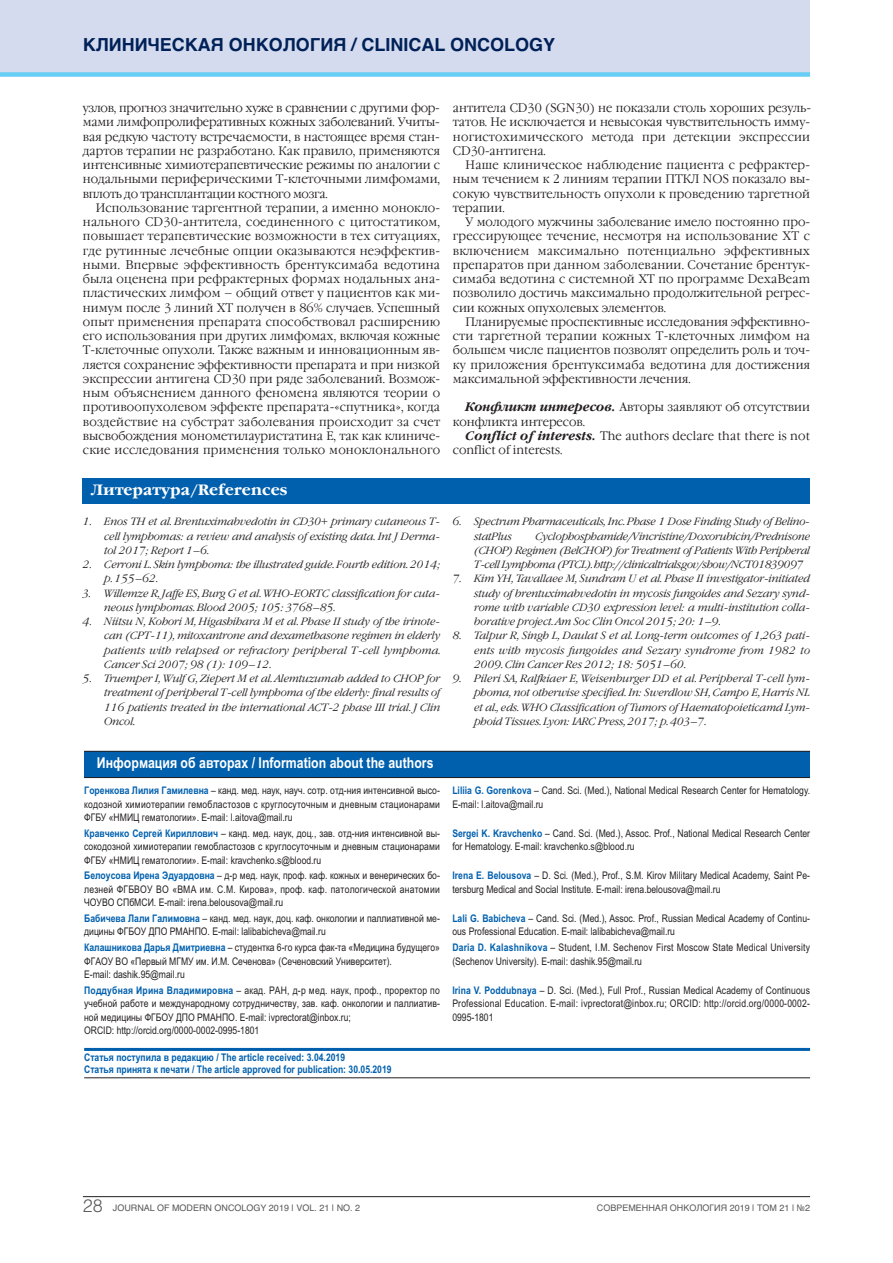
<style>
.page{position:relative;width:893px;height:1263px;background:#fff}
.page>*{position:absolute;margin:0;border:0;box-sizing:border-box;transform-origin:0 0}
.t1{font:700 18px "Helvetica";color:#002158}
.t2{font:700 15px "Arial Narrow";color:#fff}
.t3{font:700 15px "Garamond C";color:#fff}
.t4{font:300 12.3px/14.2px "Garamond C";letter-spacing:.005em;color:#231f20;text-align:justify;scale:.95 1}
.t5{font:10.5px/13.5px "Arial Narrow";color:#231f20}
.t6{font:italic 300 10.5px/14.2px "Garamond C";color:#231f20;text-align:justify}
.t7{font:10.5px/13.5px "Arial Narrow";letter-spacing:.02em;color:#231f20}
.t8{font:700 10.5px/12px "Arial Narrow";color:#0160ae}
.t9{font:9px "Helvetica";color:#57585a}
.s1{font-weight:700;font-style:italic}
.s2{font-weight:700;color:#0160ae}
.s3{font-weight:300;font-size:18px}
</style>
<div class="page">
<div style="left:0;top:0;width:810px;height:74px;background:#d4dbee"></div>
<div style="left:0;top:72px;width:810px;height:5px;background:#67cef5"></div>
<hr style="left:83px;top:1196px;width:727px;height:1px;background:#231f20">
<div style="left:84px;top:751px;width:726px;height:26px;background:#0160ae"></div>
<svg style="left:84px;top:1047px;width:726px;height:1px"></svg>
<hr style="left:84px;top:751px;width:726px;height:1px;background:#231f20">
<hr style="left:84px;top:777px;width:726px;height:1px;background:#231f20">
<hr style="left:84px;top:1048px;width:726px;height:3px;background:#0160ae">
<hr style="left:84px;top:1077px;width:726px;height:1px;background:#231f20">
<div style="left:83px;top:478px;width:727px;height:26px;background:#0160ae"></div>
<h1 class="t1" style="left:83px;top:30px;width:474px">КЛИНИЧЕСКАЯ ОНКОЛОГИЯ / CLINICAL ONCOLOGY</h1>
<p class="t4" style="left:83px;top:101px;width:377px">узлов, прогноз значительно хуже в сравнении с другими фор&shy;мами лимфопролиферативных кожных заболеваний. Учиты&shy;вая редкую частоту встречаемости, в настоящее время стан&shy;дартов терапии не разработано. Как правило, применяются интенсивные химиотерапевтические режимы по аналогии с нодальными периферическими Т-клеточными лимфомами, вплоть до трансплантации костного мозга.</p>
<p class="t4" style="left:83px;top:201px;width:377px;text-indent:13px">Использование таргентной терапии, а именно монокло&shy;нального CD30-антитела, соединенного с цитостатиком, повышает терапевтические возможности в тех ситуациях, где рутинные лечебные опции оказываются неэффектив&shy;ными. Впервые эффективность брентуксимаба ведотина была оценена при рефрактерных формах нодальных ана&shy;пластических лимфом – общий ответ у пациентов как ми&shy;нимум после 3 линий ХТ получен в 86% случаев. Успешный опыт применения препарата способствовал расширению его использования при других лимфомах, включая кожные Т-клеточные опухоли. Также важным и инновационным яв&shy;ляется сохранение эффективности препарата и при низкой экспрессии антигена CD30 при ряде заболеваний. Возмож&shy;ным объяснением данного феномена являются теории о противоопухолевом эффекте препарата-«спутника», когда воздействие на субстрат заболевания происходит за счет высвобождения монометилауристатина Е, так как клиниче&shy;ские исследования применения только моноклонального</p>
<p class="t4" style="left:453px;top:101px;width:379px">антитела CD30 (SGN30) не показали столь хороших резуль&shy;татов. Не исключается и невысокая чувствительность имму&shy;ногистохимического метода при детекции экспрессии CD30-антигена.</p>
<p class="t4" style="left:453px;top:158px;width:377px;text-indent:13px">Наше клиническое наблюдение пациента с рефрактер&shy;ным течением к 2 линиям терапии ПТКЛ NOS показало вы&shy;сокую чувствительность опухоли к проведению таргетной терапии.</p>
<p class="t4" style="left:453px;top:215px;width:377px;text-indent:13px">У молодого мужчины заболевание имело постоянно про&shy;грессирующее течение, несмотря на использование ХТ с включением максимально потенциально эффективных препаратов при данном заболевании. Сочетание брентук&shy;симаба ведотина с системной ХТ по программе DexaBeam позволило достичь максимально продолжительной регрес&shy;сии кожных опухолевых элементов.</p>
<p class="t4" style="left:453px;top:315px;width:377px;text-indent:13px">Планируемые проспективные исследования эффективно&shy;сти таргетной терапии кожных Т-клеточных лимфом на большем числе пациентов позволят определить роль и точ&shy;ку приложения брентуксимаба ведотина для достижения максимальной эффективности лечения.</p>
<p class="t4" style="left:453px;top:400px;width:377px;text-indent:13px"><span class="s1">Конфликт интересов.</span> Авторы заявляют об отсутствии конфликта интересов.</p>
<p class="t4" style="left:453px;top:429px;width:377px;text-indent:13px"><span class="s1">Conflict of interests.</span> The authors declare that there is not conflict of interests.</p>
<p class="t3" style="left:91px;top:482px;width:197px">Литература/References</p>
<p class="t6" style="left:104px;top:515px;width:337px;text-indent:-21px">1. Enos TH et al. Brentuximabvedotin in CD30+ primary cutaneous T&shy;cell lymphomas: a review and analysis of existing data. Int J Derma&shy;tol 2017; Report 1–6.</p>
<p class="t6" style="left:104px;top:558px;width:337px;text-indent:-21px">2. Cerroni L. Skin lymphoma: the illustrated guide. Fourth edition. 2014; p. 155–62.</p>
<p class="t6" style="left:104px;top:586px;width:337px;text-indent:-21px">3. Willemze R, Jaffe ES, Burg G et al. WHO-EORTC classification for cuta&shy;neous lymphomas. Blood 2005; 105: 3768–85.</p>
<p class="t6" style="left:104px;top:615px;width:337px;text-indent:-21px">4. Niitsu N, Kohori M, Higashihara M et al. Phase II study of the irinote&shy;can (CPT-11), mitoxantrone and dexamethasone regimen in elderly patients with relapsed or refractory peripheral T-cell lymphoma.<br>Cancer Sci 2007; 98 (1): 109–12.</p>
<p class="t6" style="left:104px;top:672px;width:337px;text-indent:-21px">5. Truemper I, Wulf G, Ziepert M et al. Alemtuzumab added to CHOP for treatment of peripheral T-cell lymphoma of the elderly: final results of 116 patients treated in the international ACT-2 phase III trial. J Clin Oncol.</p>
<p class="t6" style="left:474px;top:515px;width:337px;text-indent:-21px">6. Spectrum Pharmaceuticals, Inc. Phase 1 Dose Finding Study of Belino&shy;statPlus</p>
<p class="t6" style="left:474px;top:529px;width:337px;text-indent:61px">Cyclophosphamide/Vincristine/Doxorubicin/Prednisone (CHOP) Regimen (BelCHOP) for Treatment of Patients With Peripheral T-cell Lymphoma (PTCL). http://clinicaltrials.gov/show/NCT01839097</p>
<p class="t6" style="left:474px;top:572px;width:337px;text-indent:-21px">7. Kim YH, Tavallaee M, Sundram U et al. Phase II investigator-initiated study of brentuximabvedotin in mycosis fungoides and Sezary synd&shy;rome with variable CD30 expression level: a multi-institution colla&shy;borative project. Am Soc Clin Oncol 2015; 20: 1–9.</p>
<p class="t6" style="left:474px;top:629px;width:337px;text-indent:-21px">8. Talpur R, Singh L, Daulat S et al. Long-term outcomes of 1,263 pati&shy;ents with mycosis fungoides and Sezary syndrome from 1982 to 2009. Clin Cancer Res 2012; 18: 5051–60.</p>
<p class="t6" style="left:474px;top:672px;width:337px;text-indent:-21px">9. Pileri SA, Ralfkiaer E, Weisenburger DD et al. Peripheral T-cell lym&shy;phoma, not otherwise specified. In: Swerdlow SH, Campo E, Harris NL et al., eds. WHO Classification of Tumors of Haematopoieticamd Lym&shy;phoid Tissues. Lyon: IARC Press, 2017; p. 403–7.</p>
<p class="t2" style="left:97px;top:752px;width:338px">Информация об авторах / Information about the authors</p>
<p class="t5" style="left:84px;top:783px;width:357px;text-align:justify"><span class="s2">Горенкова Лилия Гамилевна</span> – канд. мед. наук, науч. сотр. отд-ния интенсивной высо&shy;кодозной химиотерапии гемобластозов с круглосуточным и дневным стационарами ФГБУ «НМИЦ гематологии». E-mail: l.aitova@mail.ru</p>
<p class="t5" style="left:452px;top:783px;width:359px"><span class="s2">Liliia G. Gorenkova</span> – Cand. Sci. (Med.), National Medical Research Center for Hematology.<br>E-mail: l.aitova@mail.ru</p>
<p class="t5" style="left:84px;top:826px;width:357px;text-align:justify"><span class="s2">Кравченко Сергей Кириллович</span> – канд. мед. наук, доц., зав. отд-ния интенсивной вы&shy;сокодозной химиотерапии гемобластозов с круглосуточным и дневным стационарами ФГБУ «НМИЦ гематологии». E-mail: kravchenko.s@blood.ru</p>
<p class="t5" style="left:452px;top:826px;width:359px"><span class="s2">Sergei K. Kravchenko</span> – Cand. Sci. (Med.), Assoc. Prof., National Medical Research Center for Hematology. E-mail: kravchenko.s@blood.ru</p>
<p class="t5" style="left:84px;top:868px;width:357px;text-align:justify"><span class="s2">Белоусова Ирена Эдуардовна</span> – д-р мед. наук, проф. каф. кожных и венерических бо&shy;лезней ФГБВОУ ВО «ВМА им. С.М. Кирова», проф. каф. патологической анатомии ЧОУВО СПбМСИ. E-mail: irena.belousova@mail.ru</p>
<p class="t5" style="left:452px;top:868px;width:359px"><span class="s2">Irena E. Belousova</span> – D. Sci. (Med.), Prof., S.M. Kirov Military Medical Academy, Saint Pe&shy;tersburg Medical and Social Institute. E-mail: irena.belousova@mail.ru</p>
<p class="t5" style="left:84px;top:911px;width:357px"><span class="s2">Бабичева Лали Галимовна</span> – канд. мед. наук, доц. каф. онкологии и паллиативной ме&shy;дицины ФГБОУ ДПО РМАНПО. E-mail: lalibabicheva@mail.ru</p>
<p class="t5" style="left:452px;top:911px;width:359px"><span class="s2">Lali G. Babicheva</span> – Cand. Sci. (Med.), Assoc. Prof., Russian Medical Academy of Continu&shy;ous Professional Education. E-mail: lalibabicheva@mail.ru</p>
<p class="t5" style="left:84px;top:940px;width:357px"><span class="s2">Калашникова Дарья Дмитриевна</span> – студентка 6-го курса фак-та «Медицина будущего»<br>ФГАОУ ВО «Первый МГМУ им. И.М. Сеченова» (Сеченовский Университет).<br>E-mail: dashik.95@mail.ru</p>
<p class="t7" style="left:452px;top:940px;width:359px"><span class="s2">Daria D. Kalashnikova</span> – Student, I.M. Sechenov First Moscow State Medical University (Sechenov University). E-mail: dashik.95@mail.ru</p>
<p class="t5" style="left:84px;top:983px;width:357px"><span class="s2">Поддубная Ирина Владимировна</span> – акад. РАН, д-р мед. наук, проф., проректор по учебной работе и международному сотрудничеству, зав. каф. онкологии и паллиатив&shy;ной медицины ФГБОУ ДПО РМАНПО. E-mail: ivprectorat@inbox.ru;<br>ORCID: http://orcid.org/0000-0002-0995-1801</p>
<p class="t5" style="left:452px;top:983px;width:359px;text-align:justify"><span class="s2">Irina V. Poddubnaya</span> – D. Sci. (Med.), Full Prof., Russian Medical Academy of Continuous Professional Education. E-mail: ivprectorat@inbox.ru; ORCID: http://orcid.org/0000-0002- 0995-1801</p>
<p class="t8" style="left:84px;top:1051px;width:309px">Статья поступила в редакцию / The article received: 3.04.2019<br>Статья принята к печати / The article approved for publication: 30.05.2019</p>
<p class="t9" style="left:83px;top:1201px;width:279px"><span class="s3">28</span> JOURNAL OF MODERN ONCOLOGY 2019 | VOL. 21 | NO. 2</p>
<p class="t9" style="left:597px;top:1201px;width:215px">СОВРЕМЕННАЯ ОНКОЛОГИЯ 2019 | ТОМ 21 | №2</p>
</div>
